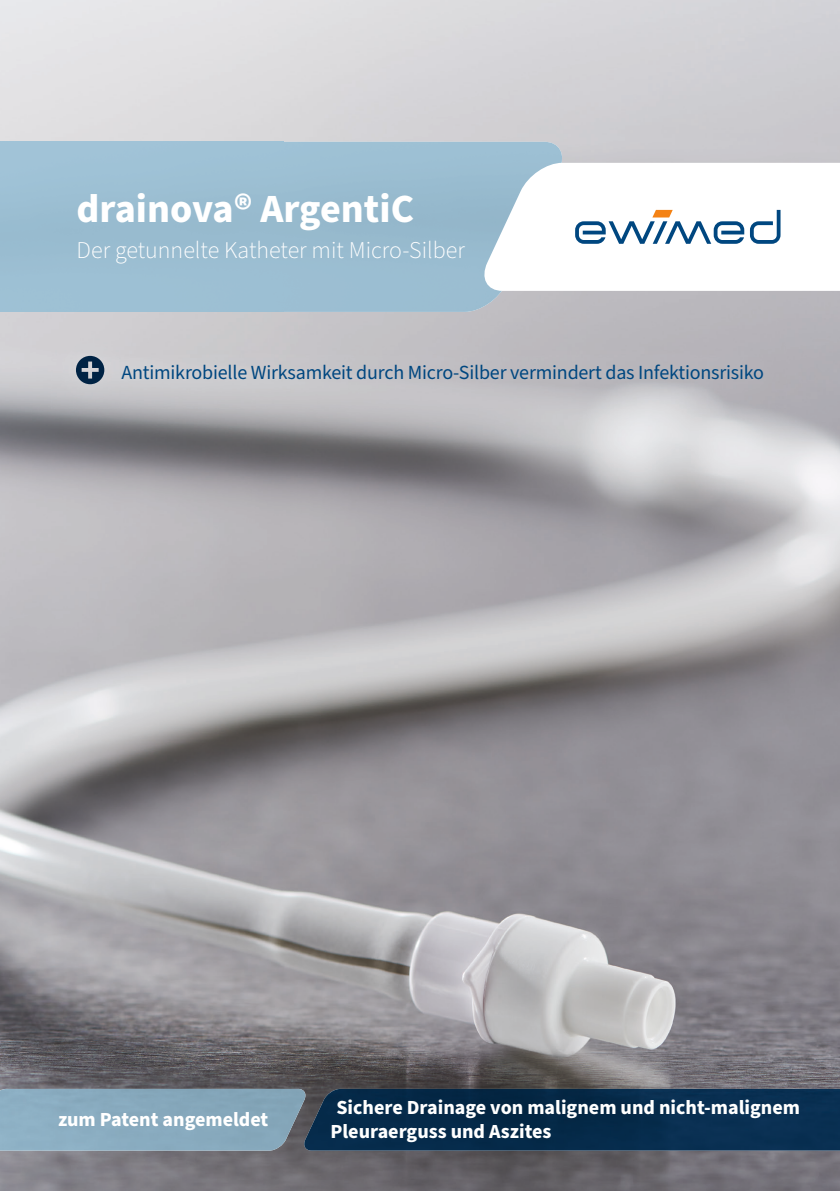
<style>
.page{position:relative;width:840px;height:1191px;background:#fff}
.page>*{position:absolute;margin:0;border:0;box-sizing:border-box;transform-origin:0 0}
.t1{font:700 40px "Source Sans Pro";color:#fff}
.t2{font:300 24px "Source Sans Pro";color:#fff}
.t3{font:700 20px/24px "Source Sans Pro";color:#fff}
.t4{font:20px "Source Sans Pro";letter-spacing:-.01em;color:#004780}
</style>
<div class="page">
<img style="left:0;top:0;width:839px;height:1191px">
<div style="left:0;top:142px;width:566px;height:170px;background:#9bbed2"></div>
<svg style="left:480px;top:163px;width:359px;height:128px"></svg>
<svg style="left:749px;top:210px;width:31px;height:34px"></svg>
<svg style="left:574px;top:210px;width:169px;height:34px"></svg>
<img style="left:52px;top:332px;width:733px;height:76px">
<svg style="left:76px;top:356px;width:28px;height:28px"></svg>
<div style="left:0;top:1089px;width:302px;height:61px;background:#88aabe"></div>
<img style="left:302px;top:1089px;width:537px;height:61px">
<h1 class="t1" style="left:77px;top:181px;width:339px">drainova® ArgentiC</h1>
<p class="t2" style="left:77px;top:234px;width:389px">Der getunnelte Katheter mit Micro-Silber</p>
<p class="t4" style="left:121px;top:358px;width:643px">Antimikrobielle Wirksamkeit durch Micro-Silber vermindert das Infektionsrisiko</p>
<p class="t3" style="left:58px;top:1108px;width:212px">zum Patent angemeldet</p>
<p class="t3" style="left:330px;top:1096px;width:471px;text-indent:6px">Sichere Drainage von malignem und nicht- malignem<br>Pleuraerguss und Aszites</p>
</div>
